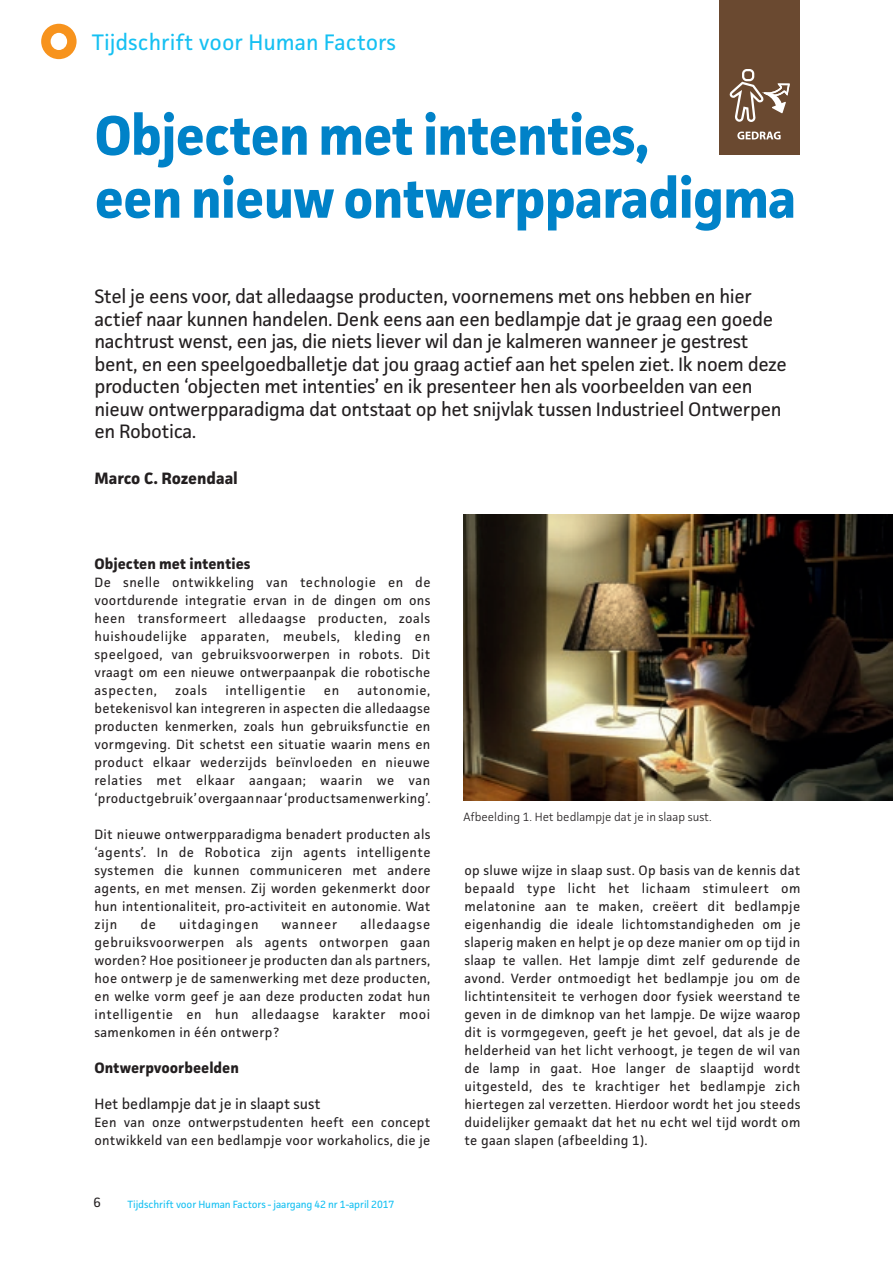
<style>
.page{position:relative;width:893px;height:1263px;background:#fff}
.page>*{position:absolute;margin:0;border:0;box-sizing:border-box;transform-origin:0 0}
.t1{font:700 55.5px/63px "Facit";letter-spacing:-.02em;color:#0082c8}
.t2{font:22.5px "Facit";color:#15c0f2}
.t3{font:19.5px/22.5px "Facit";letter-spacing:-.02em;color:#231f20}
.t4{font:700 16.5px "Facit";color:#231f20}
.t5{font:700 15px "Facit";color:#231f20}
.t6{font:15px "Facit";color:#231f20}
.t7{font:13.5px/18px "Facit";letter-spacing:.02em;color:#231f20;text-align:justify}
.t8{font:13.5px "Facit";letter-spacing:.06em;color:#231f20}
.t9{font:13.5px "Facit";letter-spacing:.05em;color:#231f20}
.t10{font:300 12px "Facit";color:#231f20}
.t11{font:10.5px "Facit";letter-spacing:-.01em;color:#15c0f2}
</style>
<div class="page">
<svg style="left:41px;top:24px;width:36px;height:35px"></svg>
<img style="left:463px;top:515px;width:430px;height:286px">
<div style="left:719px;top:0;width:80px;height:155px;background:#6a4930"></div>
<svg style="left:737px;top:132px;width:44px;height:7px"></svg>
<svg style="left:729px;top:69px;width:61px;height:53px"></svg>
<h2 class="t2" style="left:92px;top:28px;width:306px">Tijdschrift voor Human Factors</h2>
<h1 class="t1" style="left:95px;top:103px;width:703px">Objecten met intenties,<br>een nieuw ontwerpparadigma</h1>
<p class="t3" style="left:95px;top:285px;width:694px">Stel je eens voor, dat alledaagse producten, voornemens met ons hebben en hier actief naar kunnen handelen. Denk eens aan een bedlampje dat je graag een goede nachtrust wenst, een jas, die niets liever wil dan je kalmeren wanneer je gestrest bent, en een speelgoedballetje dat jou graag actief aan het spelen ziet. Ik noem deze producten ‘objecten met intenties’ en ik presenteer hen als voorbeelden van een nieuw ontwerpparadigma dat ontstaat op het snijvlak tussen Industrieel Ontwerpen en Robotica.</p>
<p class="t4" style="left:95px;top:468px;width:145px">Marco C. Rozendaal</p>
<p class="t5" style="left:95px;top:554px;width:158px">Objecten met intenties</p>
<p class="t7" style="left:95px;top:573px;width:338px">De snelle ontwikkeling van technologie en de voortdurende integratie ervan in de dingen om ons heen transformeert alledaagse producten, zoals huishoudelijke apparaten, meubels, kleding en speelgoed, van gebruiksvoorwerpen in robots. Dit vraagt om een nieuwe ontwerpaanpak die robotische aspecten,</p>
<p class="t7" style="left:175px;top:681px;width:33px">zoals</p>
<p class="t9" style="left:225px;top:682px;width:82px">intelligentie</p>
<p class="t7" style="left:324px;top:681px;width:17px">en</p>
<p class="t7" style="left:95px;top:681px;width:337px;text-indent:263px">autonomie, betekenisvol kan integreren in aspecten die alledaagse producten kenmerken, zoals hun gebruiksfunctie en vormgeving. Dit schetst een situatie waarin mens en product elkaar wederzijds beïnvloeden en nieuwe relaties met elkaar aangaan; waarin we van ‘productgebruik’ overgaan naar ‘productsamenwerking’.</p>
<p class="t7" style="left:95px;top:825px;width:338px">Dit nieuwe ontwerpparadigma benadert producten als ‘agents’. In de Robotica zijn agents intelligente systemen die kunnen communiceren met andere agents, en met mensen. Zij worden gekenmerkt door hun intentionaliteit, pro-activiteit en autonomie. Wat zijn</p>
<p class="t7" style="left:95px;top:915px;width:337px;text-indent:266px">alledaagse gebruiksvoorwerpen als agents ontworpen gaan worden? Hoe positioneer je producten dan als partners, hoe ontwerp je de samenwerking met deze producten, en welke vorm geef je aan deze producten zodat hun intelligentie en hun alledaagse karakter mooi samenkomen in één ontwerp?</p>
<p class="t5" style="left:95px;top:1058px;width:146px">Ontwerpvoorbeelden</p>
<p class="t6" style="left:95px;top:1094px;width:228px">Het bedlampje dat je in slaapt sust</p>
<p class="t7" style="left:95px;top:1113px;width:337px">Een van onze ontwerpstudenten heeft een concept ontwikkeld van een bedlampje voor workaholics, die je</p>
<p class="t7" style="left:140px;top:915px;width:17px">de</p>
<p class="t8" style="left:179px;top:916px;width:81px">uitdagingen</p>
<p class="t8" style="left:282px;top:916px;width:57px">wanneer</p>
<p class="t7" style="left:94px;top:1193px;width:9px">6</p>
<p class="t11" style="left:128px;top:1197px;width:268px">Tijdschrift voor Human Factors - jaargang 42 nr 1-april 2017</p>
<p class="t10" style="left:463px;top:809px;width:250px">Afbeelding 1. Het bedlampje dat je in slaap sust.</p>
<p class="t7" style="left:464px;top:861px;width:338px">op sluwe wijze in slaap sust. Op basis van de kennis dat bepaald type licht het lichaam stimuleert om melatonine aan te maken, creëert dit bedlampje eigenhandig die ideale lichtomstandigheden om je slaperig maken en helpt je op deze manier om op tijd in slaap te vallen. Het lampje dimt zelf gedurende de avond. Verder ontmoedigt het bedlampje jou om de lichtintensiteit te verhogen door fysiek weerstand te geven in de dimknop van het lampje. De wijze waarop dit is vormgegeven, geeft je het gevoel, dat als je de helderheid van het licht verhoogt, je tegen de wil van de lamp in gaat. Hoe langer de slaaptijd wordt uitgesteld, des te krachtiger het bedlampje zich hiertegen zal verzetten. Hierdoor wordt het jou steeds duidelijker gemaakt dat het nu echt wel tijd wordt om te gaan slapen (afbeelding 1).</p>
</div>
